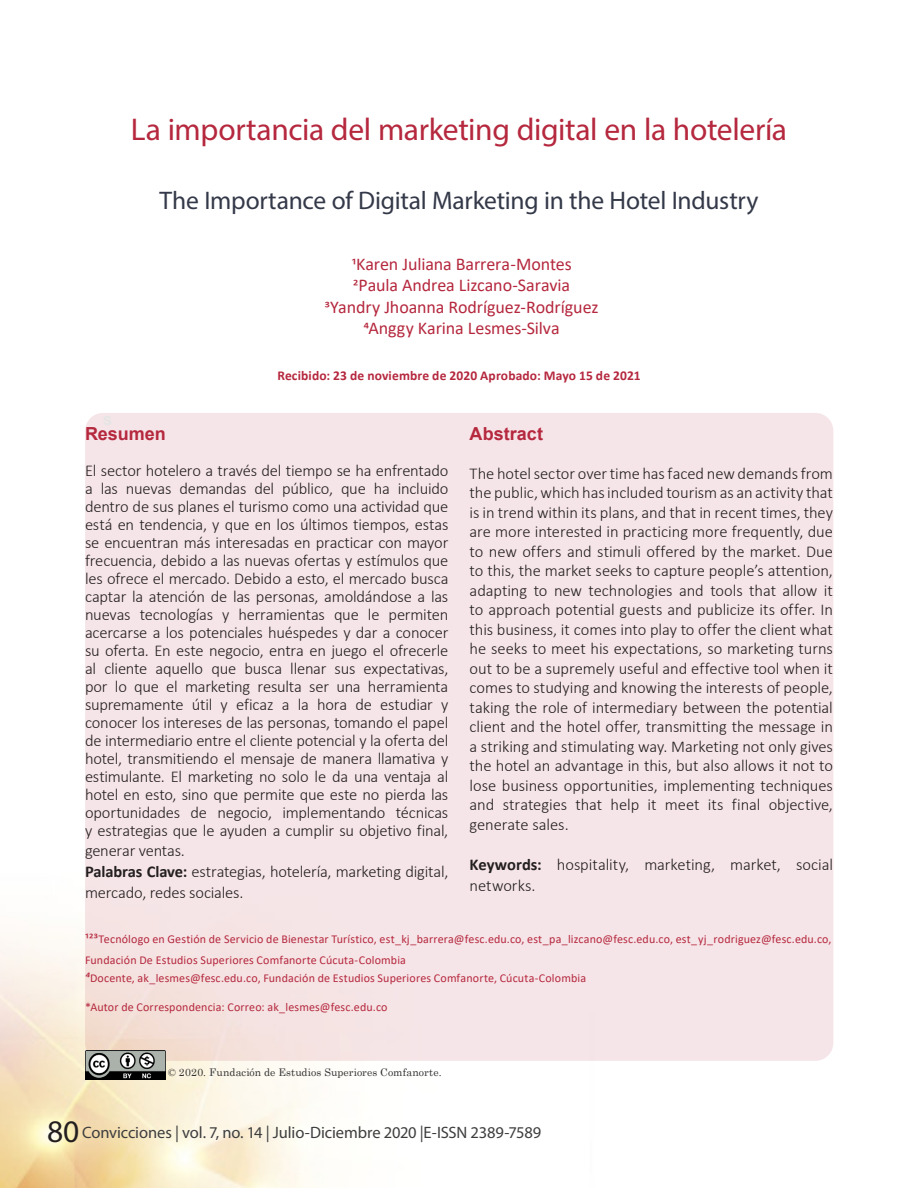
<style>
.page{position:relative;width:918px;height:1188px;background:#fff}
.page>*{position:absolute;margin:0;border:0;box-sizing:border-box;transform-origin:0 0}
.titulo{font:31.5px "Myriad Pro";letter-spacing:-.01em;color:#b5283e}
.titulo_ingles{font:25.5px "Myriad Pro";letter-spacing:-.01em;color:#343949}
.autor{font:18px "Calibri";letter-spacing:-.005em;color:#b5283e}
.sub{font:700 18px "Arial";color:#b5283e}
.t1{font:300 16.5px/18px "Calibri";letter-spacing:-.01em;color:#231f20;text-align:justify}
.t2{font:16.5px "Myriad Pro";letter-spacing:-.005em;color:#3e3e3f}
.autor-2{font:700 13.5px "Calibri";letter-spacing:.01em;color:#b5283e}
.Sub2{font:12px/21px "Calibri";letter-spacing:.015em;color:#b5283e}
.t3{font:10.5px "Century Schoolbook";letter-spacing:.01em;color:#333233}
.s1{font-weight:700}
.s2{font-size:15px}
.s3{font-style:italic;font-size:15px}
.s4{font-size:31.5px;color:#231f20}
</style>
<div class="page">
<img style="left:0;top:413px;width:833px;height:775px">
<div style="left:85px;top:413px;width:748px;height:648px;background:#f6e5e8;border-radius:18px"></div>
<img style="left:85px;top:1051px;width:80px;height:29px">
<p class="titulo" style="left:131px;top:110px;width:658px">La importancia del marketing digital en la hotelería</p>
<p class="titulo_ingles" style="left:160px;top:185px;width:600px">The Importance of Digital Marketing in the Hotel Industry</p>
<p class="autor" style="left:352px;top:251px;width:222px">1Karen Juliana Barrera-Montes</p>
<p class="autor" style="left:353px;top:273px;width:218px">2Paula Andrea Lizcano-Saravia</p>
<p class="autor" style="left:325px;top:294px;width:275px">3Yandry Jhoanna Rodríguez-Rodríguez</p>
<p class="autor" style="left:364px;top:316px;width:198px">4Anggy Karina Lesmes-Silva</p>
<p class="autor-2" style="left:277px;top:366px;width:365px">Recibido: 23 de noviembre de 2020 Aprobado: Mayo 15 de 2021</p>
<p class="sub" style="left:85px;top:421px;width:82px">Resumen</p>
<p class="t1" style="left:85px;top:462px;width:365px">El sector hotelero a través del tiempo se ha enfrentado a las nuevas demandas del público, que ha incluido dentro de sus planes el turismo como una actividad que está en tendencia, y que en los últimos tiempos, estas se encuentran más interesadas en practicar con mayor frecuencia, debido a las nuevas ofertas y estímulos que les ofrece el mercado. Debido a esto, el mercado busca captar la atención de las personas, amoldándose a las nuevas tecnologías y herramientas que le permiten acercarse a los potenciales huéspedes y dar a conocer su oferta. En este negocio, entra en juego el ofrecerle al cliente aquello que busca llenar sus expectativas, por lo que el marketing resulta ser una herramienta supremamente útil y eficaz a la hora de estudiar y conocer los intereses de las personas, tomando el papel de intermediario entre el cliente potencial y la oferta del hotel, transmitiendo el mensaje de manera llamativa y estimulante. El marketing no solo le da una ventaja al hotel en esto, sino que permite que este no pierda las oportunidades de negocio, implementando técnicas y estrategias que le ayuden a cumplir su objetivo final,</p>
<p class="t1" style="left:85px;top:841px;width:101px">generar ventas.</p>
<p class="t1" style="left:85px;top:861px;width:365px;line-height:21px"><span class="s1">Palabras Clave:</span> estrategias, hotelería, marketing digital, mercado, redes sociales.</p>
<p class="sub" style="left:470px;top:421px;width:75px">Abstract</p>
<p class="t1" style="left:470px;top:463px;width:365px;line-height:19.5px">The hotel sector over time has faced new demands from the public, which has included tourism as an activity that is in trend within its plans, and that in recent times, they are more interested in practicing more frequently, due to new offers and stimuli offered by the market. Due to this, the market seeks to capture people’s attention, adapting to new technologies and tools that allow it to approach potential guests and publicize its offer. In this business, it comes into play to offer the client what he seeks to meet his expectations, so marketing turns out to be a supremely useful and effective tool when it comes to studying and knowing the interests of people, taking the role of intermediary between the potential client and the hotel offer, transmitting the message in a striking and stimulating way. Marketing not only gives the hotel an advantage in this, but also allows it not to lose business opportunities, implementing techniques and strategies that help it meet its final objective, generate sales.</p>
<p class="t1" style="left:470px;top:854px;width:365px;line-height:21px"><span class="s1">Keywords:</span> hospitality, marketing, market, social networks.</p>
<p class="Sub2" style="left:85px;top:929px;width:748px"><span class="s2">123</span>Tecnólogo en Gestión de Servicio de Bienestar Turístico, est_kj_barrera@fesc.edu.co, est_pa_lizcano@fesc.edu.co, est_yj_rodriguez@fesc.edu.co,<br>Fundación De Estudios Superiores Comfanorte Cúcuta-Colombia</p>
<p class="Sub2" style="left:85px;top:968px;width:503px"><span class="s3">4</span>Docente, ak_lesmes@fesc.edu.co, Fundación de Estudios Superiores Comfanorte, Cúcuta-Colombia</p>
<p class="Sub2" style="left:85px;top:997px;width:304px">*Autor de Correspondencia: Correo: ak_lesmes@fesc.edu.co</p>
<p class="t3" style="left:168px;top:1063px;width:275px">© 2020. Fundación de Estudios Superiores Comfanorte.</p>
<p class="t2" style="left:47px;top:1122px;width:496px"><span class="s4">80</span> Convicciones | vol. 7, no. 14 | Julio-Diciembre 2020 |E-ISSN 2389-7589</p>
</div>
